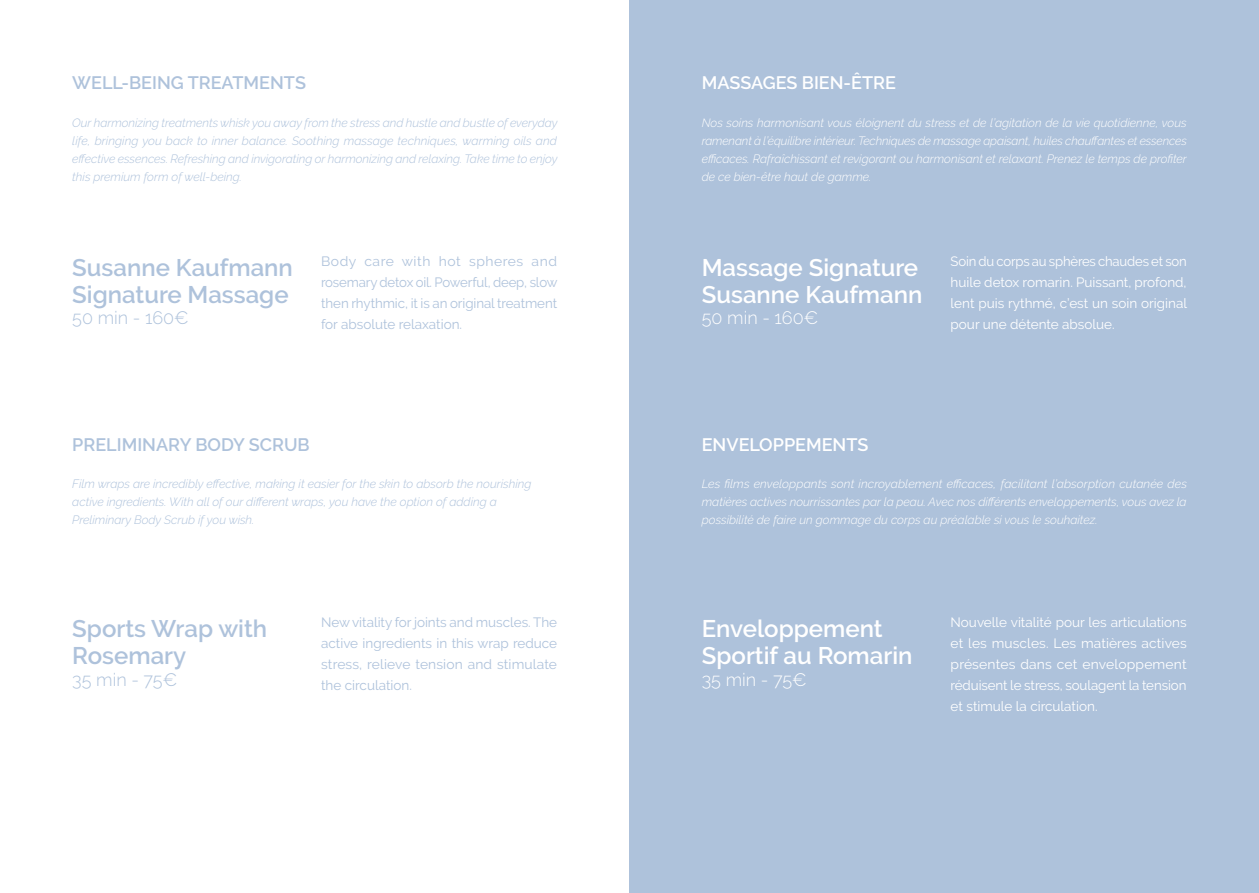
<style>
.page{position:relative;width:1259px;height:893px;background:#fff}
.page>*{position:absolute;margin:0;border:0;box-sizing:border-box;transform-origin:0 0}
.Style_de_paragraphe{font:600 24px/27px "Raleway";color:#fff}
.Style_de_paragraphe-2{font:600 24px/27px "Raleway";color:#aec2db}
.Style_de_paragraphe-3{font:600 18px "Raleway";color:#aec2db}
.Style_de_paragraphe-4{font:600 18px "Raleway";color:#fff}
.Style_de_paragraphe-5{font:300 18px "Raleway";color:#aec2db}
.Style_de_paragraphe-6{font:300 18px "Raleway";color:#fff}
.Style_de_paragraphe-7{font:13.5px/21px "Raleway";color:#fff;text-align:justify}
.Style_de_paragraphe-8{font:13.5px/21px "Raleway";color:#aec2db;text-align:justify}
.Style_de_paragraphe-9{font:italic 300 12px/18px "Raleway";color:#fff;text-align:justify}
.Style_de_paragraphe-10{font:italic 300 12px/18px "Raleway";color:#aec2db}
</style>
<div class="page">
<div style="left:629px;top:0;width:630px;height:893px;background:#aec2db"></div>
<p class="Style_de_paragraphe-3" style="left:72px;top:73px;width:235px">WELL-BEING TREATMENTS</p>
<p class="Style_de_paragraphe-10" style="left:72px;top:113px;width:487px;text-align:justify">Our harmonizing treatments whisk you away from the stress and hustle and bustle of everyday life, bringing you back to inner balance. Soothing massage techniques, warming oils and effective essences. Refreshing and invigorating or harmonizing and relaxing. Take time to enjoy this premium form of well-being.</p>
<p class="Style_de_paragraphe-2" style="left:72px;top:254px;width:222px">Susanne Kaufmann</p>
<p class="Style_de_paragraphe-2" style="left:72px;top:281px;width:218px">Signature Massage</p>
<p class="Style_de_paragraphe-5" style="left:72px;top:307px;width:118px">50 min - 160€</p>
<p class="Style_de_paragraphe-8" style="left:321px;top:250px;width:238px">Body care with hot spheres and rosemary detox oil. Powerful, deep, slow then rhythmic, it is an original treatment for absolute relaxation.</p>
<p class="Style_de_paragraphe-3" style="left:72px;top:434px;width:239px">PRELIMINARY BODY SCRUB</p>
<p class="Style_de_paragraphe-10" style="left:72px;top:475px;width:460px">Film wraps are incredibly effective, making it easier for the skin to absorb the nourishing active ingredients. With all of our different wraps, you have the option of adding a<br>Preliminary Body Scrub if you wish.</p>
<p class="Style_de_paragraphe-2" style="left:72px;top:615px;width:196px">Sports Wrap with<br>Rosemary</p>
<p class="Style_de_paragraphe-5" style="left:72px;top:669px;width:106px">35 min - 75€</p>
<p class="Style_de_paragraphe-8" style="left:321px;top:612px;width:237px">New vitality for joints and muscles. The active ingredients in this wrap reduce stress, relieve tension and stimulate the circulation.</p>
<p class="Style_de_paragraphe-4" style="left:702px;top:73px;width:196px">MASSAGES BIEN-ÊTRE</p>
<p class="Style_de_paragraphe-9" style="left:702px;top:113px;width:486px">Nos soins harmonisant vous éloignent du stress et de l’agitation de la vie quotidienne, vous ramenant à l’équilibre intérieur. Techniques de massage apaisant, huiles chauffantes et essences efficaces. Rafraîchissant et revigorant ou harmonisant et relaxant. Prenez le temps de profiter de ce bien-être haut de gamme.</p>
<p class="Style_de_paragraphe" style="left:702px;top:254px;width:222px">Massage Signature<br>Susanne Kaufmann</p>
<p class="Style_de_paragraphe-6" style="left:702px;top:307px;width:118px">50 min - 160€</p>
<p class="Style_de_paragraphe-7" style="left:950px;top:250px;width:238px">Soin du corps au sphères chaudes et son huile detox romarin. Puissant, profond, lent puis rythmé, c’est un soin original pour une détente absolue.</p>
<p class="Style_de_paragraphe-4" style="left:702px;top:434px;width:168px">ENVELOPPEMENTS</p>
<p class="Style_de_paragraphe-9" style="left:702px;top:475px;width:486px">Les films enveloppants sont incroyablement efficaces, facilitant l’absorption cutanée des matières actives nourrissantes par la peau. Avec nos différents enveloppements, vous avez la possibilité de faire un gommage du corps au préalable si vous le souhaitez.</p>
<p class="Style_de_paragraphe" style="left:702px;top:615px;width:212px">Enveloppement<br>Sportif au Romarin</p>
<p class="Style_de_paragraphe-6" style="left:702px;top:669px;width:106px">35 min - 75€</p>
<p class="Style_de_paragraphe-7" style="left:950px;top:612px;width:238px">Nouvelle vitalité pour les articulations et les muscles. Les matières actives présentes dans cet enveloppement réduisent le stress, soulagent la tension et stimule la circulation.</p>
</div>
